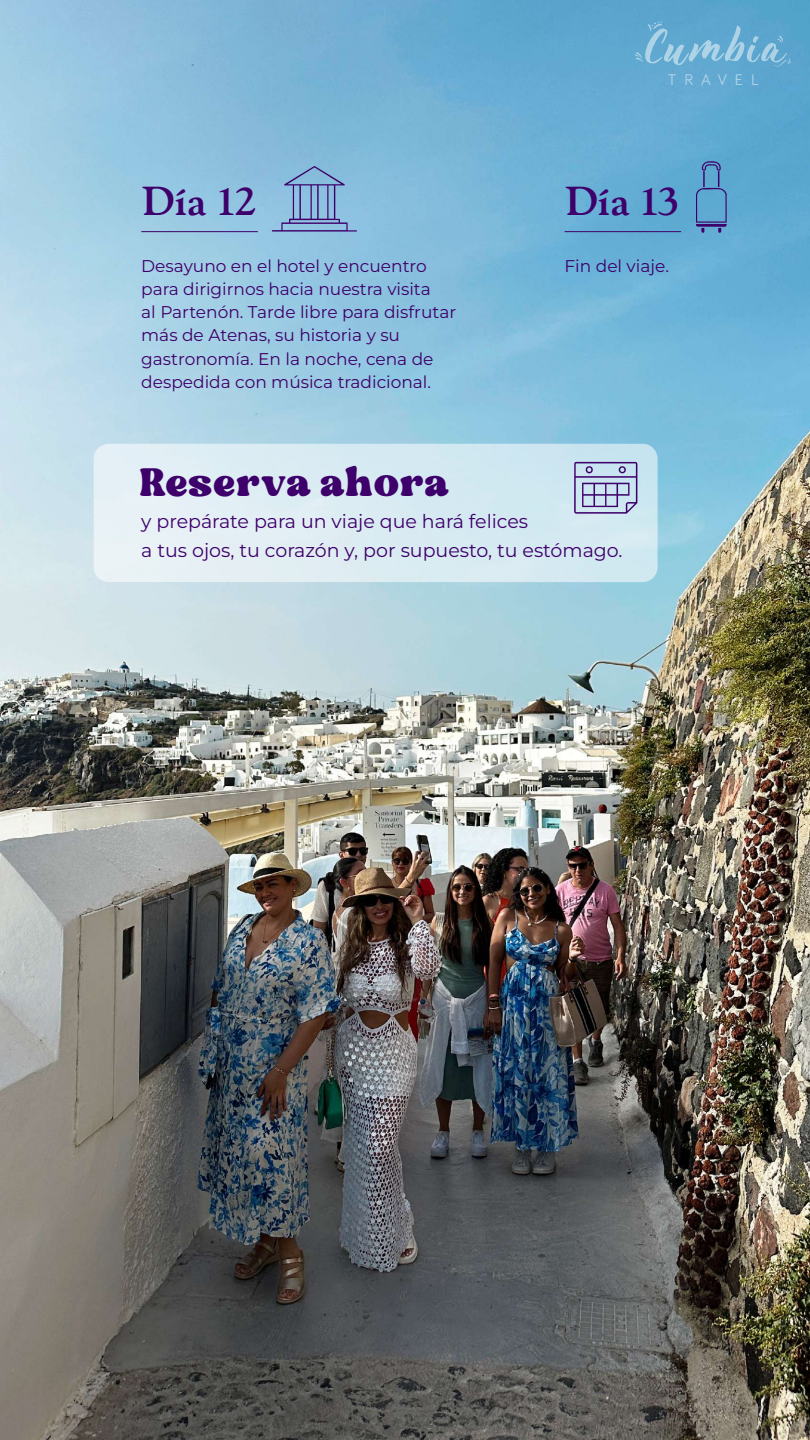
<style>
.page{position:relative;width:810px;height:1440px;background:#fff}
.page>*{position:absolute;margin:0;border:0;box-sizing:border-box;transform-origin:0 0}
.t1{font:40.2px "Indira K";color:#3e006a}
.t2{font:39.4px "Matolha";color:#3e006a}
.t3{font:100 19px/29.2px "Montserrat";color:#3e006a}
.t4{font:100 17px/23.2px "Montserrat";color:#3e006a}
.t5{font:16px "Bariol";letter-spacing:.5em;color:#fff}
</style>
<div class="page">
<img style="left:0;top:0;width:785px;height:1440px">
<div style="left:94px;top:444px;width:564px;height:138px;background:linear-gradient(to right,#e8f1f6,#cce6f0);border-radius:15px"></div>
<img style="left:785px;top:0;width:25px;height:1440px">
<svg style="left:635px;top:21px;width:156px;height:46px;background:#6dafd3"></svg>
<hr style="left:141px;top:231px;width:117px;height:1px;background:#3e006a">
<hr style="left:565px;top:231px;width:116px;height:1px;background:#3e006a">
<svg style="left:272px;top:166px;width:86px;height:66px;background:#81a7d0"></svg>
<svg style="left:696px;top:161px;width:31px;height:72px;background:#578ec0"></svg>
<svg style="left:574px;top:462px;width:63px;height:52px;background:#a8add0"></svg>
<p class="t5" style="left:668px;top:71px;width:93px">TRAVEL</p>
<h1 class="t1" style="left:141px;top:176px;width:116px">Día 12</h1>
<h1 class="t1" style="left:565px;top:176px;width:116px">Día 13</h1>
<p class="t4" style="left:141px;top:254px;width:316px">Desayuno en el hotel y encuentro para dirigirnos hacia nuestra visita<br>al Partenón. Tarde libre para disfrutar más de Atenas, su historia y su gastronomía. En la noche, cena de despedida con música tradicional.</p>
<p class="t4" style="left:565px;top:254px;width:106px">Fin del viaje.</p>
<h2 class="t2" style="left:139px;top:460px;width:312px">Reserva ahora</h2>
<p class="t3" style="left:141px;top:506px;width:483px">y prepárate para un viaje que hará felices<br>a tus ojos, tu corazón y, por supuesto, tu estómago.</p>
</div>
